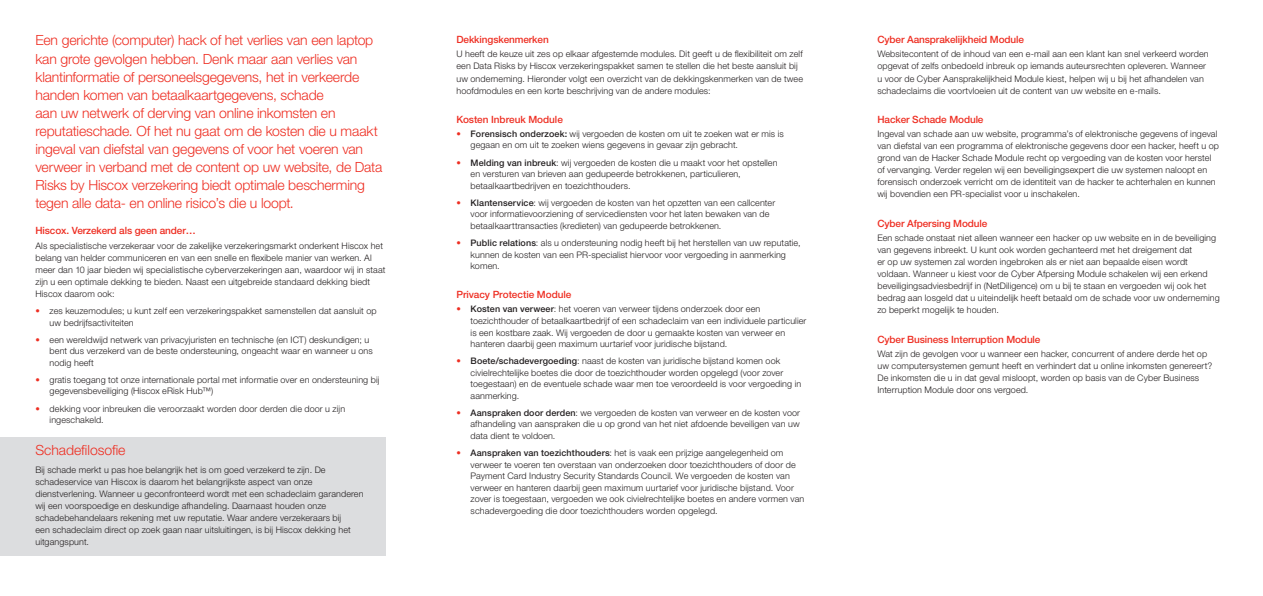
<style>
.page{position:relative;width:1263px;height:596px;background:#fff}
.page>*{position:absolute;margin:0;border:0;box-sizing:border-box;transform-origin:0 0}
.intro_para{font:300 14px/18px "Helvetica Neue LT Std";letter-spacing:-.01em;color:#ee2e22}
.Body_copy_title{font:500 10px "Helvetica Neue LT Std";letter-spacing:-.01em;color:#ee2e22}
.Body_copy{font:300 9px/12px "Helvetica Neue LT Std";letter-spacing:.01em;color:#231f20}
.bullets{font:300 9px/11.5px "Helvetica Neue LT Std";letter-spacing:.01em;color:#231f20}
.s1{color:#ee2e22}
.s2{font-weight:500}
</style>
<div class="page">
<div style="left:0;top:437px;width:386px;height:118px;background:#dcdddf"></div>
<p class="intro_para" style="left:35px;top:31px;width:349px">Een gerichte (computer) hack of het verlies van een laptop kan grote gevolgen hebben. Denk maar aan verlies van klantinformatie of personeelsgegevens, het in verkeerde handen komen van betaalkaartgegevens, schade<br>aan uw netwerk of derving van online inkomsten en reputatieschade. Of het nu gaat om de kosten die u maakt ingeval van diefstal van gegevens of voor het voeren van verweer in verband met de content op uw website, de Data Risks by Hiscox verzekering biedt optimale bescherming tegen alle data- en online risico’s die u loopt.</p>
<p class="Body_copy_title" style="left:35px;top:224px;width:162px">Hiscox. Verzekerd als geen ander…</p>
<p class="Body_copy" style="left:35px;top:239px;width:351px">Als specialistische verzekeraar voor de zakelijke verzekeringsmarkt onderkent Hiscox het belang van helder communiceren en van een snelle en flexibele manier van werken. Al meer dan 10 jaar bieden wij specialistische cyberverzekeringen aan, waardoor wij in staat zijn u een optimale dekking te bieden. Naast een uitgebreide standaard dekking biedt Hiscox daarom ook:</p>
<p class="bullets" style="left:50px;top:304px;width:329px;text-indent:-14px"><span class="s1">•</span> zes keuzemodules; u kunt zelf een verzekeringspakket samenstellen dat aansluit op uw bedrijfsactiviteiten</p>
<p class="bullets" style="left:50px;top:333px;width:325px;text-indent:-14px"><span class="s1">•</span> een wereldwijd netwerk van privacyjuristen en technische (en ICT) deskundigen; u bent dus verzekerd van de beste ondersteuning, ongeacht waar en wanneer u ons nodig heeft</p>
<p class="bullets" style="left:50px;top:373px;width:331px;text-indent:-14px"><span class="s1">•</span> gratis toegang tot onze internationale portal met informatie over en ondersteuning bij gegevensbeveiliging (Hiscox eRisk Hub™)</p>
<p class="bullets" style="left:50px;top:402px;width:297px;text-indent:-14px"><span class="s1">•</span> dekking voor inbreuken die veroorzaakt worden door derden die door u zijn ingeschakeld.</p>
<p class="intro_para" style="left:35px;top:441px;width:92px">Schadefilosofie</p>
<p class="Body_copy" style="left:35px;top:463px;width:330px">Bij schade merkt u pas hoe belangrijk het is om goed verzekerd te zijn. De schadeservice van Hiscox is daarom het belangrijkste aspect van onze dienstverlening. Wanneer u geconfronteerd wordt met een schadeclaim garanderen wij een voorspoedige en deskundige afhandeling. Daarnaast houden onze schadebehandelaars rekening met uw reputatie. Waar andere verzekeraars bij<br>een schadeclaim direct op zoek gaan naar uitsluitingen, is bij Hiscox dekking het uitgangspunt.</p>
<p class="Body_copy_title" style="left:456px;top:33px;width:94px">Dekkingskenmerken</p>
<p class="Body_copy" style="left:456px;top:48px;width:348px">U heeft de keuze uit zes op elkaar afgestemde modules. Dit geeft u de flexibiliteit om zelf een Data Risks by Hiscox verzekeringspakket samen te stellen die het beste aansluit bij uw onderneming. Hieronder volgt een overzicht van de dekkingskenmerken van de twee hoofdmodules en een korte beschrijving van de andere modules:</p>
<p class="Body_copy_title" style="left:456px;top:113px;width:108px">Kosten Inbreuk Module</p>
<p class="bullets" style="left:471px;top:128px;width:315px;text-indent:-14px"><span class="s1">•</span> <span class="s2">Forensisch onderzoek:</span> wij vergoeden de kosten om uit te zoeken wat er mis is gegaan en om uit te zoeken wiens gegevens in gevaar zijn gebracht.</p>
<p class="bullets" style="left:471px;top:156px;width:308px;text-indent:-14px"><span class="s1">•</span> <span class="s2">Melding van inbreuk</span>: wij vergoeden de kosten die u maakt voor het opstellen en versturen van brieven aan gedupeerde betrokkenen, particulieren, betaalkaartbedrijven en toezichthouders.</p>
<p class="bullets" style="left:471px;top:196px;width:306px;text-indent:-14px"><span class="s1">•</span> <span class="s2">Klantenservice</span>: wij vergoeden de kosten van het opzetten van een callcenter voor informatievoorziening of servicediensten voor het laten bewaken van de betaalkaarttransacties (kredieten) van gedupeerde betrokkenen.</p>
<p class="bullets" style="left:471px;top:237px;width:331px;text-indent:-14px"><span class="s1">•</span> <span class="s2">Public relations</span>: als u ondersteuning nodig heeft bij het herstellen van uw reputatie, kunnen de kosten van een PR-specialist hiervoor voor vergoeding in aanmerking komen.</p>
<p class="Body_copy_title" style="left:456px;top:288px;width:116px">Privacy Protectie Module</p>
<p class="bullets" style="left:471px;top:303px;width:337px;text-indent:-14px"><span class="s1">•</span> <span class="s2">Kosten van verweer</span>: het voeren van verweer tijdens onderzoek door een toezichthouder of betaalkaartbedrijf of een schadeclaim van een individuele particulier is een kostbare zaak. Wij vergoeden de door u gemaakte kosten van verweer en hanteren daarbij geen maximum uurtarief voor juridische bijstand.</p>
<p class="bullets" style="left:471px;top:355px;width:332px;text-indent:-14px"><span class="s1">•</span> <span class="s2">Boete/schadevergoeding</span>: naast de kosten van juridische bijstand komen ook civielrechtelijke boetes die door de toezichthouder worden opgelegd (voor zover toegestaan) en de eventuele schade waar men toe veroordeeld is voor vergoeding in aanmerking.</p>
<p class="bullets" style="left:471px;top:406px;width:331px;text-align:justify;text-indent:-14px"><span class="s1">•</span> <span class="s2">Aanspraken door derden</span>: we vergoeden de kosten van verweer en de kosten voor afhandeling van aanspraken die u op grond van het niet afdoende beveiligen van uw data dient te voldoen.</p>
<p class="bullets" style="left:471px;top:446px;width:335px;text-indent:-14px"><span class="s1">•</span> <span class="s2">Aanspraken van toezichthouders</span>: het is vaak een prijzige aangelegenheid om verweer te voeren ten overstaan van onderzoeken door toezichthouders of door de Payment Card Industry Security Standards Council. We vergoeden de kosten van verweer en hanteren daarbij geen maximum uurtarief voor juridische bijstand. Voor zover is toegestaan, vergoeden we ook civielrechtelijke boetes en andere vormen van schadevergoeding die door toezichthouders worden opgelegd.</p>
<p class="Body_copy_title" style="left:877px;top:33px;width:148px">Cyber Aansprakelijkheid Module</p>
<p class="Body_copy" style="left:877px;top:48px;width:333px">Websitecontent of de inhoud van een e-mail aan een klant kan snel verkeerd worden opgevat of zelfs onbedoeld inbreuk op iemands auteursrechten opleveren. Wanneer u voor de Cyber Aansprakelijkheid Module kiest, helpen wij u bij het afhandelen van schadeclaims die voortvloeien uit de content van uw website en e-mails.</p>
<p class="Body_copy_title" style="left:877px;top:113px;width:108px">Hacker Schade Module</p>
<p class="Body_copy" style="left:877px;top:128px;width:343px">Ingeval van schade aan uw website, programma’s of elektronische gegevens of ingeval van diefstal van een programma of elektronische gegevens door een hacker, heeft u op grond van de Hacker Schade Module recht op vergoeding van de kosten voor herstel of vervanging. Verder regelen wij een beveiligingsexpert die uw systemen naloopt en forensisch onderzoek verricht om de identiteit van de hacker te achterhalen en kunnen wij bovendien een PR-specialist voor u inschakelen.</p>
<p class="Body_copy_title" style="left:877px;top:217px;width:111px">Cyber Afpersing Module</p>
<p class="Body_copy" style="left:877px;top:232px;width:344px">Een schade onstaat niet alleen wanneer een hacker op uw website en in de beveiliging van gegevens inbreekt. U kunt ook worden gechanteerd met het dreigement dat<br>er op uw systemen zal worden ingebroken als er niet aan bepaalde eisen wordt voldaan. Wanneer u kiest voor de Cyber Afpersing Module schakelen wij een erkend beveiligingsadviesbedrijf in (NetDiligence) om u bij te staan en vergoeden wij ook het bedrag aan losgeld dat u uiteindelijk heeft betaald om de schade voor uw onderneming zo beperkt mogelijk te houden.</p>
<p class="Body_copy_title" style="left:877px;top:333px;width:165px">Cyber Business Interruption Module</p>
<p class="Body_copy" style="left:877px;top:348px;width:336px">Wat zijn de gevolgen voor u wanneer een hacker, concurrent of andere derde het op uw computersystemen gemunt heeft en verhindert dat u online inkomsten genereert?<br>De inkomsten die u in dat geval misloopt, worden op basis van de Cyber Business Interruption Module door ons vergoed.</p>
</div>
